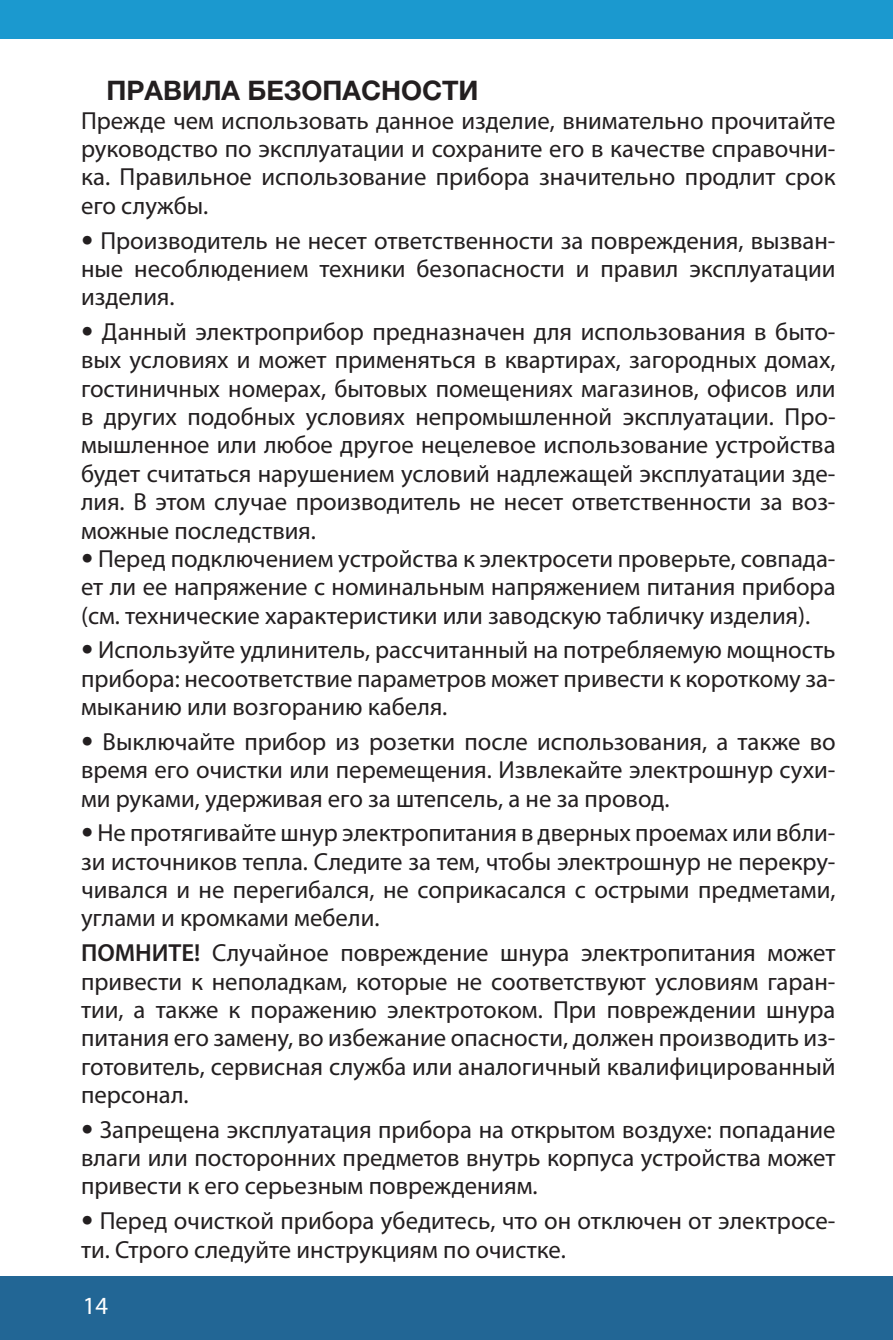
<style>
.page{position:relative;width:893px;height:1340px;background:#fff}
.page>*{position:absolute;margin:0;border:0;box-sizing:border-box;transform-origin:0 0}
.титул{font:700 27px "Helvetica Neue Cyr";color:#231f20}
.t1{font:24.75px/28.3px "Myriad Pro";color:#231f20;text-align:justify}
.t2{font:24.75px "Myriad Pro";color:#fff}
.s1{font-family:"Helvetica Neue Cyr"}
.s2{font-weight:600}
</style>
<div class="page">
<div style="left:0;top:0;width:893px;height:38px;background:#1b99cf"></div>
<div style="left:0;top:1276px;width:893px;height:63px;background:#226695"></div>
<p class="титул" style="left:107px;top:76px;width:374px">ПРАВИЛА БЕЗОПАСНОСТИ</p>
<p class="t1" style="left:81px;top:106px;width:756px">Прежде чем использовать данное изделие, внимательно прочитайте руководство по эксплуатации и сохраните его в качестве справочни&shy;ка. Правильное использование прибора значительно продлит срок его службы.</p>
<p class="t1" style="left:81px;top:226px;width:756px"><span class="s1">•</span> Производитель не несет ответственности за повреждения, вызван&shy;ные несоблюдением техники безопасности и правил эксплуатации изделия.</p>
<p class="t1" style="left:81px;top:317px;width:756px"><span class="s1">•</span> Данный электроприбор предназначен для использования в быто&shy;вых условиях и может применяться в квартирах, загородных домах, гостиничных номерах, бытовых помещениях магазинов, офисов или в других подобных условиях непромышленной эксплуатации. Про&shy;мышленное или любое другое нецелевое использование устройства будет считаться нарушением условий надлежащей эксплуатации зде&shy;лия. В этом случае производитель не несет ответственности за воз&shy;можные последствия.</p>
<p class="t1" style="left:81px;top:544px;width:756px"><span class="s1">•</span> Перед подключением устройства к электросети проверьте, совпада&shy;ет ли ее напряжение с номинальным напряжением питания прибора (см. технические характеристики или заводскую табличку изделия).</p>
<p class="t1" style="left:81px;top:635px;width:756px"><span class="s1">•</span> Используйте удлинитель, рассчитанный на потребляемую мощность прибора: несоответствие параметров может привести к короткому за&shy;мыканию или возгоранию кабеля.</p>
<p class="t1" style="left:81px;top:727px;width:756px"><span class="s1">•</span> Выключайте прибор из розетки после использования, а также во время его очистки или перемещения. Извлекайте электрошнур сухи&shy;ми руками, удерживая его за штепсель, а не за провод.</p>
<p class="t1" style="left:81px;top:818px;width:756px"><span class="s1">•</span> Не протягивайте шнур электропитания в дверных проемах или вбли&shy;зи источников тепла. Следите за тем, чтобы электрошнур не перекру&shy;чивался и не перегибался, не соприкасался с острыми предметами, углами и кромками мебели.</p>
<p class="t1" style="left:81px;top:938px;width:756px"><span class="s2">ПОМНИТЕ!</span> Случайное повреждение шнура электропитания может привести к неполадкам, которые не соответствуют условиям гаран&shy;тии, а также к поражению электротоком. При повреждении шнура питания его замену, во избежание опасности, должен производить из&shy;готовитель, сервисная служба или аналогичный квалифицированный персонал.</p>
<p class="t1" style="left:81px;top:1114px;width:756px"><span class="s1">•</span> Запрещена эксплуатация прибора на открытом воздухе: попадание влаги или посторонних предметов внутрь корпуса устройства может привести к его серьезным повреждениям.</p>
<p class="t1" style="left:81px;top:1206px;width:756px"><span class="s1">•</span> Перед очисткой прибора убедитесь, что он отключен от электросе&shy;ти. Строго следуйте инструкциям по очистке.</p>
<p class="t2" style="left:83px;top:1290px;width:27px">14</p>
</div>
